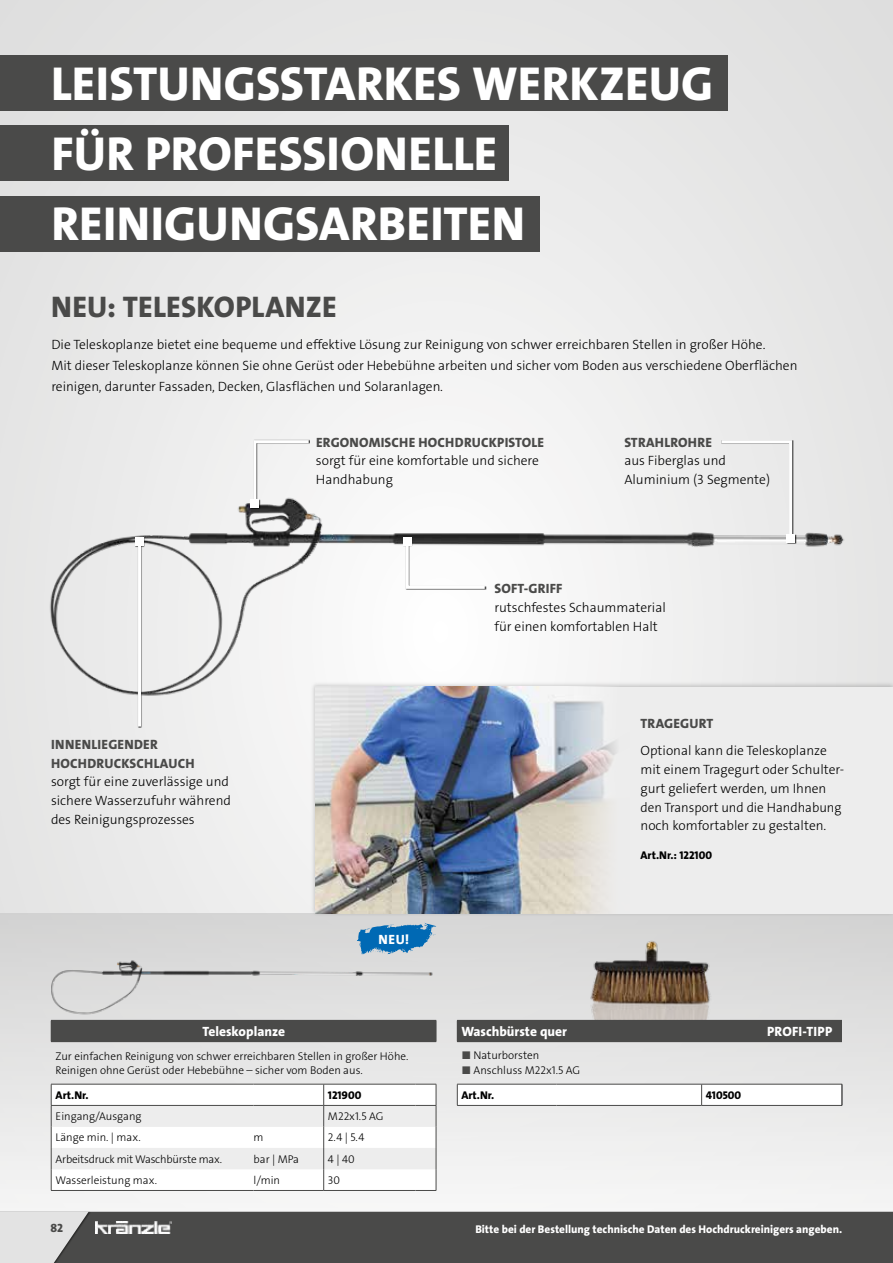
<style>
.page{position:relative;width:893px;height:1263px;background:#e8e8e8}
.page>*{position:absolute;margin:0;border:0;box-sizing:border-box;transform-origin:0 0}
.t1{font:48px/70.2px "The Sans LP8 Ex Bld";letter-spacing:.005em;color:#fff}
.t2{font:30px "The Sans LP8 Ex Bld";letter-spacing:.01em;color:#4a4a49}
.t3{font:13.5px/18.8px "The Sans LP3 Lig";color:#000}
.t4{font:13.5px/18.8px "The Sans LP8 Ex Bld";letter-spacing:.015em;color:#4a4a49}
.t5{font:13.5px "The Sans LP8 Ex Bld";color:#fff}
.t6{font:12px "The Sans LP8 Ex Bld";color:#4a4a49}
.t7{font:11.25px/21.1px "The Sans LP3 Lig";color:#000}
.t8{font:11.25px "The Sans LP8 Ex Bld";color:#fff}
.t9{font:11.25px "The Sans LP8 Ex Bld";color:#000}
.t10{font:11.25px "The Sans LP3 Lig";letter-spacing:-.02em;color:#000}
.s1{color:#4a4a49}
</style>
<div class="page">
<div style="left:0;top:1211px;width:893px;height:52px;background:#4a4a49"></div>
<svg style="left:0;top:1212px;width:89px;height:51px"></svg>
<img style="left:95px;top:1221px;width:77px;height:12px">
<img style="left:50px;top:464px;width:795px;height:264px">
<div style="left:250px;top:440px;width:60px;height:69px;background:#000;opacity:.8"></div>
<svg style="left:252px;top:440px;width:60px;height:66px"></svg>
<div style="left:251px;top:499px;width:8px;height:9px;background:#fff"></div>
<div style="left:135px;top:537px;width:10px;height:191px;background:#000;opacity:.8"></div>
<hr style="left:138px;top:542px;width:3px;height:184px;background:#fff">
<div style="left:135px;top:537px;width:9px;height:9px;background:#fff"></div>
<div style="left:403px;top:537px;width:83px;height:53px;background:#2c2c2c"></div>
<svg style="left:404px;top:539px;width:84px;height:51px;background:#e5e5e5"></svg>
<div style="left:403px;top:537px;width:8px;height:8px;background:#fff"></div>
<div style="left:721px;top:440px;width:76px;height:103px;background:#000;opacity:.8"></div>
<svg style="left:718px;top:440px;width:76px;height:101px"></svg>
<div style="left:786px;top:534px;width:9px;height:8px;background:#fff"></div>
<div style="left:0;top:914px;width:893px;height:298px;background:linear-gradient(to bottom,#d4d4d4,#f6f6f6)"></div>
<div style="left:51px;top:940px;width:385px;height:79px;background:#dddcdc"></div>
<img style="left:571px;top:934px;width:162px;height:86px">
<div style="left:51px;top:1020px;width:385px;height:22px;background:#4a4a49"></div>
<svg style="left:436px;top:1020px;width:1px;height:22px"></svg>
<svg style="left:51px;top:1084px;width:386px;height:107px"></svg>
<div style="left:457px;top:1020px;width:385px;height:22px;background:#4a4a49"></div>
<hr style="left:702px;top:1105px;width:140px;height:1px;background:#4a4a49">
<hr style="left:457px;top:1105px;width:99px;height:1px;background:#4a4a49">
<hr style="left:556px;top:1105px;width:146px;height:1px;background:#4a4a49">
<svg style="left:457px;top:1084px;width:386px;height:21px;background:#f6f6f6"></svg>
<div style="left:311px;top:681px;width:582px;height:236px;background:#000;opacity:.2"></div>
<div style="left:316px;top:687px;width:577px;height:227px;background:#ededed"></div>
<img style="left:316px;top:687px;width:301px;height:227px">
<div style="left:0;top:56px;width:727px;height:55px;background:#4a4a49"></div>
<div style="left:0;top:126px;width:509px;height:55px;background:#4a4a49"></div>
<div style="left:0;top:196px;width:539px;height:55px;background:#4a4a49"></div>
<svg style="left:356px;top:923px;width:81px;height:32px"></svg>
<h1 class="t1" style="left:51px;top:49px;width:664px">LEISTUNGSSTARKES WERKZEUG<br>FÜR PROFESSIONELLE</h1>
<h1 class="t1" style="left:51px;top:189px;width:475px">REINIGUNGSARBEITEN</h1>
<h2 class="t2" style="left:51px;top:288px;width:287px">NEU: TELESKOPLANZE</h2>
<p class="t3" style="left:51px;top:334px;width:748px;line-height:21px">Die Teleskoplanze bietet eine bequeme und effektive Lösung zur Reinigung von schwer erreichbaren Stellen in großer Höhe.<br>Mit dieser Teleskoplanze können Sie ohne Gerüst oder Hebebühne arbeiten und sicher vom Boden aus verschiedene Oberflächen reinigen, darunter Fassaden, Decken, Glasflächen und Solaranlagen.</p>
<p class="t4" style="left:316px;top:433px;width:229px">ERGONOMISCHE HOCHDRUCKPISTOLE</p>
<p class="t3" style="left:316px;top:452px;width:225px">sorgt für eine komfortable und sichere<br>Handhabung</p>
<p class="t4" style="left:624px;top:433px;width:89px">STRAHLROHRE</p>
<p class="t3" style="left:624px;top:452px;width:147px">aus Fiberglas und<br>Aluminium (3 Segmente)</p>
<p class="t4" style="left:51px;top:735px;width:145px">INNENLIEGENDER<br>HOCHDRUCKSCHLAUCH</p>
<p class="t3" style="left:51px;top:772px;width:181px">sorgt für eine zuverlässige und sichere Wasserzufuhr während des Reinigungsprozesses</p>
<p class="t5" style="left:379px;top:930px;width:32px">NEU!</p>
<p class="t5" style="left:202px;top:1023px;width:84px">Teleskoplanze</p>
<p class="t7" style="left:56px;top:1050px;width:354px;line-height:13.5px">Zur einfachen Reinigung von schwer erreichbaren Stellen in großer Höhe.<br>Reinigen ohne Gerüst oder Hebebühne – sicher vom Boden aus.</p>
<p class="t9" style="left:56px;top:1088px;width:34px">Art.Nr.</p>
<p class="t7" style="left:56px;top:1106px;width:88px">Eingang/Ausgang</p>
<p class="t7" style="left:328px;top:1106px;width:57px">M22x1.5 AG</p>
<p class="t7" style="left:56px;top:1127px;width:87px">Länge min. | max.</p>
<p class="t7" style="left:254px;top:1127px;width:11px">m</p>
<p class="t10" style="left:56px;top:1152px;width:168px">Arbeitsdruck mit Waschbürste max.</p>
<p class="t7" style="left:254px;top:1148px;width:47px">bar | MPa</p>
<p class="t7" style="left:56px;top:1170px;width:103px">Wasserleistung max.</p>
<p class="t7" style="left:254px;top:1170px;width:28px">l/min</p>
<p class="t9" style="left:328px;top:1088px;width:35px">121900</p>
<p class="t7" style="left:328px;top:1127px;width:38px">2.4 | 5.4<br>4 | 40<br>30</p>
<p class="t6" style="left:51px;top:1220px;width:14px">82</p>
<p class="t4" style="left:494px;top:580px;width:70px">SOFT-GRIFF</p>
<p class="t3" style="left:494px;top:598px;width:173px">rutschfestes Schaummaterial für einen komfortablen Halt</p>
<p class="t4" style="left:641px;top:714px;width:74px">TRAGEGURT</p>
<p class="t3" style="left:640px;top:741px;width:205px">Optional kann die Teleskoplanze mit einem Tragegurt oder Schulter&shy;gurt geliefert werden, um Ihnen den Transport und die Handhabung noch komfortabler zu gestalten.</p>
<p class="t9" style="left:640px;top:847px;width:73px">Art.Nr.: 122100</p>
<p class="t5" style="left:461px;top:1022px;width:107px">Waschbürste quer</p>
<p class="t5" style="left:767px;top:1022px;width:67px">PROFI-TIPP</p>
<p class="t7" style="left:461px;top:1045px;width:80px"><span class="s1">■</span> Naturborsten</p>
<p class="t7" style="left:461px;top:1060px;width:120px"><span class="s1">■</span> Anschluss M22x1.5 AG</p>
<p class="t9" style="left:461px;top:1087px;width:34px">Art.Nr.</p>
<p class="t9" style="left:706px;top:1087px;width:37px">410500</p>
<p class="t8" style="left:475px;top:1222px;width:368px">Bitte bei der Bestellung technische Daten des Hochdruckreinigers angeben.</p>
</div>
